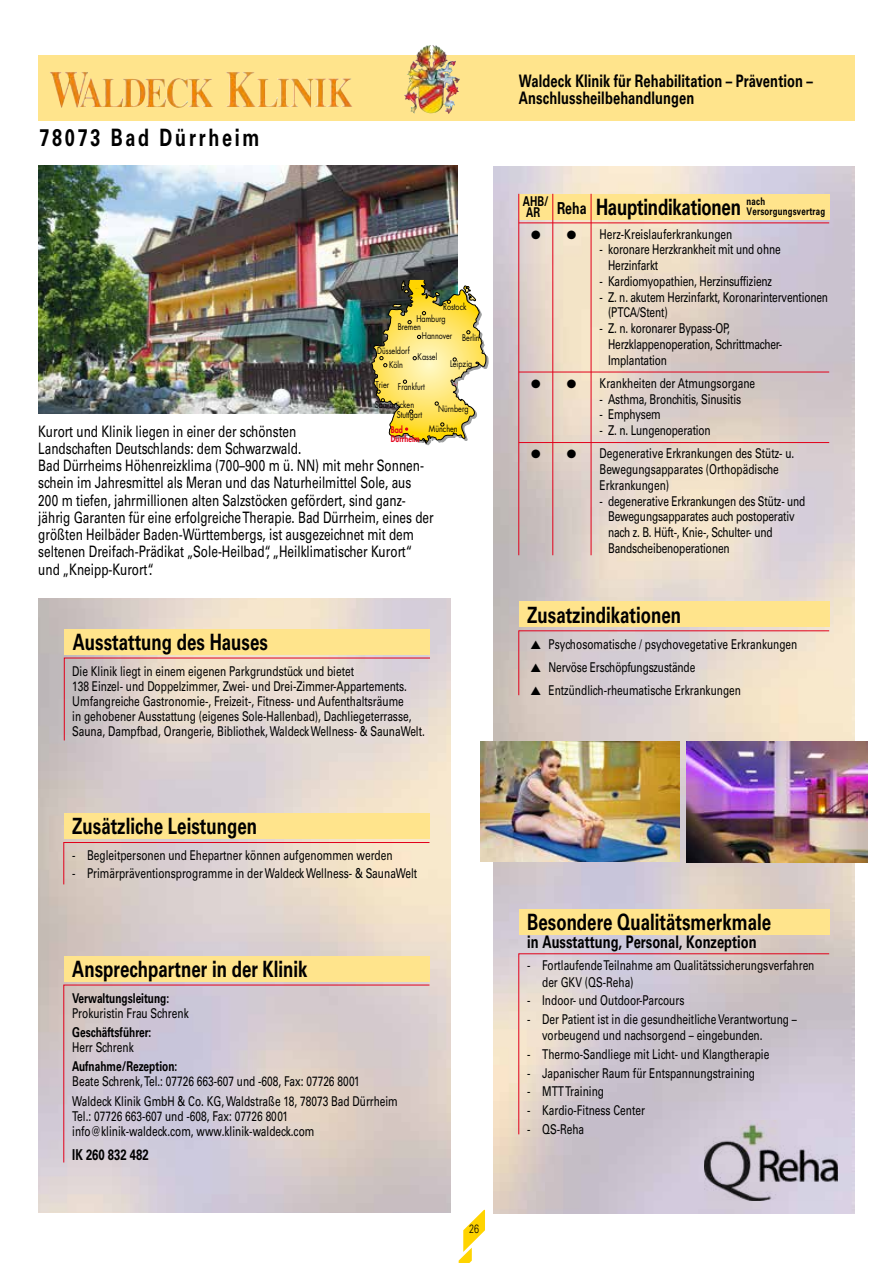
<style>
.page{position:relative;width:893px;height:1263px;background:#fff}
.page>*{position:absolute;margin:0;border:0;box-sizing:border-box;transform-origin:0 0}
.t1{font:700 24px "Univers LT Std";letter-spacing:.15em;color:#000;scale:.75 1}
.t2{font:700 22.5px "Univers LT Std";color:#000;scale:.75 1}
.t3{font:700 17.25px/17.2px "Univers LT Std";letter-spacing:.005em;color:#000;scale:.75 1}
.t4{font:15.75px/17.2px "Univers LT Std";color:#000;scale:.75 1}
.t5{font:700 15px "Univers LT Std";color:#000;scale:.75 1}
.t6{font:13.5px/15.8px "Univers LT Std";color:#000;scale:.75 1}
.t7{font:700 13.5px/11.2px "Univers LT Std";color:#000;scale:.75 1}
.t8{font:300 12px "Univers LT Std";color:#000;scale:.75 1}
.t9{font:700 10.5px/10.5px "Univers LT Std";letter-spacing:.025em;color:#000;scale:.75 1}
.t10{font:9px "Futura";color:#000;scale:.8 1}
.t11{font:800 9px/9px "Futura";color:#e2001a;scale:.8 1}
.s1{font-size:16.5px}
</style>
<div class="page">
<img style="left:493px;top:167px;width:362px;height:1047px">
<svg style="left:459px;top:1210px;width:26px;height:53px"></svg>
<div style="left:38px;top:55px;width:817px;height:66px;background:#ffe48c"></div>
<div style="left:64px;top:629px;width:366px;height:25px;background:#ffe48c"></div>
<svg style="left:64px;top:657px;width:367px;height:84px;background:#e1d2cc"></svg>
<div style="left:64px;top:813px;width:365px;height:26px;background:#ffe48c"></div>
<svg style="left:63px;top:842px;width:367px;height:43px;background:#e4d1c6"></svg>
<div style="left:64px;top:956px;width:365px;height:25px;background:#ffe48c"></div>
<svg style="left:63px;top:984px;width:367px;height:179px;background:#d4c8cd"></svg>
<div style="left:519px;top:909px;width:310px;height:25px;background:#ffe48c"></div>
<svg style="left:518px;top:953px;width:312px;height:182px;background:#d1c0c8"></svg>
<div style="left:519px;top:194px;width:310px;height:25px;background:#ffe48c"></div>
<hr style="left:519px;top:222px;width:310px;height:1px;background:#e2001a">
<hr style="left:519px;top:372px;width:310px;height:1px;background:#e2001a">
<hr style="left:519px;top:442px;width:310px;height:1px;background:#e2001a">
<hr style="left:518px;top:194px;width:1px;height:361px;background:#e2001a">
<hr style="left:552px;top:194px;width:1px;height:361px;background:#e2001a">
<hr style="left:591px;top:194px;width:1px;height:361px;background:#e2001a">
<div style="left:519px;top:602px;width:310px;height:25px;background:#ffe48c"></div>
<hr style="left:519px;top:630px;width:310px;height:1px;background:#e2001a">
<hr style="left:518px;top:630px;width:1px;height:65px;background:#e2001a">
<img style="left:38px;top:166px;width:419px;height:248px">
<svg style="left:372px;top:280px;width:116px;height:165px"></svg>
<img style="left:50px;top:72px;width:38px;height:36px">
<img style="left:418px;top:45px;width:16px;height:23px">
<img style="left:480px;top:742px;width:200px;height:120px">
<img style="left:687px;top:742px;width:181px;height:120px">
<svg style="left:701px;top:1120px;width:142px;height:84px"></svg>
<img style="left:705px;top:1120px;width:132px;height:81px">
<svg style="left:527px;top:230px;width:49px;height:9px"></svg>
<svg style="left:527px;top:379px;width:49px;height:10px"></svg>
<svg style="left:527px;top:450px;width:49px;height:9px"></svg>
<h1 class="t1" style="left:40px;top:124px;width:295px">78073 Bad Dürrheim</h1>
<p class="t10" style="left:443px;top:301px;width:31px">Rostock</p>
<p class="t10" style="left:416px;top:312px;width:38px">Hamburg</p>
<p class="t10" style="left:398px;top:321px;width:31px">Bremen</p>
<p class="t10" style="left:377px;top:345px;width:42px">Düsseldorf</p>
<p class="t10" style="left:389px;top:359px;width:19px">Köln</p>
<p class="t10" style="left:422px;top:330px;width:74px">Hannover Berlin</p>
<p class="t10" style="left:418px;top:351px;width:26px">Kassel</p>
<p class="t10" style="left:450px;top:358px;width:29px">Leipzig</p>
<p class="t10" style="left:376px;top:379px;width:18px">Trier</p>
<p class="t10" style="left:398px;top:380px;width:35px">Frankfurt</p>
<p class="t11" style="left:391px;top:424px;width:38px">Bad<br>Dürrheim</p>
<p class="t10" style="left:375px;top:399px;width:51px">Saarbrücken</p>
<p class="t10" style="left:438px;top:403px;width:40px">Nürnberg</p>
<p class="t10" style="left:397px;top:409px;width:33px">Stuttgart</p>
<p class="t10" style="left:429px;top:423px;width:37px">München</p>
<p class="t4" style="left:38px;top:422px;width:529px">Kurort und Klinik liegen in einer der schönsten<br>Landschaften Deutschlands: dem Schwarzwald.<br>Bad Dürrheims Höhenreizklima (700–900 m ü. NN) mit mehr Sonnen&shy;schein im Jahresmittel als Meran und das Naturheilmittel Sole, aus 200 m tiefen, jahrmillionen alten Salzstöcken gefördert, sind ganz&shy;jährig Garanten für eine erfolgreiche Therapie. Bad Dürrheim, eines der größten Heilbäder Baden-Württembergs, ist ausgezeichnet mit dem seltenen Dreifach-Prädikat „Sole-Heilbad“, „Heilklimatischer Kurort“ und „Kneipp-Kurort“.</p>
<h2 class="t2" style="left:73px;top:629px;width:262px">Ausstattung des Hauses</h2>
<p class="t6" style="left:72px;top:664px;width:472px;line-height:15px">Die Klinik liegt in einem eigenen Parkgrundstück und bietet<br>138 Einzel- und Doppelzimmer, Zwei- und Drei-Zimmer-Appartements.<br>Umfangreiche Gastronomie-, Freizeit-, Fitness- und Aufenthaltsräume<br>in gehobener Ausstattung (eigenes Sole-Hallenbad), Dachliegeterrasse, Sauna, Dampfbad, Orangerie, Bibliothek, Waldeck Wellness- &amp; SaunaWelt.</p>
<h2 class="t2" style="left:72px;top:813px;width:248px">Zusätzliche Leistungen</h2>
<p class="t6" style="left:72px;top:848px;width:429px">- Begleitpersonen und Ehepartner können aufgenommen werden</p>
<p class="t6" style="left:72px;top:865px;width:462px">- Primärpräventionsprogramme in der Waldeck Wellness- &amp; SaunaWelt</p>
<h2 class="t2" style="left:72px;top:956px;width:315px">Ansprechpartner in der Klinik</h2>
<p class="t7" style="left:72px;top:993px;width:131px">Verwaltungsleitung:</p>
<p class="t6" style="left:72px;top:1005px;width:157px">Prokuristin Frau Schrenk</p>
<p class="t7" style="left:72px;top:1027px;width:107px">Geschäftsführer:</p>
<p class="t6" style="left:72px;top:1039px;width:83px">Herr Schrenk</p>
<p class="t7" style="left:72px;top:1061px;width:142px">Aufnahme/Rezeption:</p>
<p class="t6" style="left:72px;top:1072px;width:436px;line-height:19.2px">Beate Schrenk, Tel.: 07726 663-607 und -608, Fax: 07726 8001<br>Waldeck Klinik GmbH &amp; Co. KG, Waldstraße 18, 78073 Bad Dürrheim</p>
<p class="t6" style="left:72px;top:1108px;width:324px;line-height:15px">Tel.: 07726 663-607 und -608, Fax: 07726 8001 info@klinik-waldeck.com, www.klinik-waldeck.com</p>
<p class="t5" style="left:72px;top:1146px;width:103px">IK 260 832 482</p>
<p class="t8" style="left:469px;top:1222px;width:15px">26</p>
<p class="t3" style="left:519px;top:72px;width:394px">Waldeck Klinik für Rehabilitation – Prävention –<br>Anschlussheilbehandlungen</p>
<p class="t7" style="left:523px;top:195px;width:36px">AHB/<br>AR</p>
<h2 class="t2" style="left:557px;top:194px;width:247px"><span class="s1">Reha</span> Hauptindikationen</h2>
<p class="t9" style="left:747px;top:196px;width:106px">nach<br>Versorgungsvertrag</p>
<p class="t6" style="left:600px;top:226px;width:179px">Herz-Kreislauferkrankungen</p>
<p class="t6" style="left:608px;top:242px;width:232px;text-indent:-9px">- koronare Herzkrankheit mit und ohne<br>Herzinfarkt</p>
<p class="t6" style="left:600px;top:273px;width:231px">- Kardiomyopathien, Herzinsuffizienz</p>
<p class="t6" style="left:608px;top:289px;width:295px;text-indent:-9px">- Z. n. akutem Herzinfarkt, Koronarinterventionen (PTCA/Stent)</p>
<p class="t6" style="left:608px;top:320px;width:233px;text-indent:-9px">- Z. n. koronarer Bypass-OP,<br>Herzklappenoperation, Schrittmacher-<br>Implantation</p>
<p class="t6" style="left:600px;top:375px;width:209px">Krankheiten der Atmungsorgane</p>
<p class="t6" style="left:600px;top:391px;width:190px">- Asthma, Bronchitis, Sinusitis</p>
<p class="t6" style="left:600px;top:407px;width:83px">- Emphysem</p>
<p class="t6" style="left:600px;top:422px;width:150px">- Z. n. Lungenoperation</p>
<p class="t6" style="left:600px;top:446px;width:261px">Degenerative Erkrankungen des Stütz- u.<br>Bewegungsapparates (Orthopädische<br>Erkrankungen)</p>
<p class="t6" style="left:608px;top:493px;width:265px;text-indent:-9px">- degenerative Erkrankungen des Stütz- und Bewegungsapparates auch postoperativ nach z. B. Hüft-, Knie-, Schulter- und Bandscheibenoperationen</p>
<h2 class="t2" style="left:527px;top:601px;width:207px">Zusatzindikationen</h2>
<p class="t6" style="left:530px;top:636px;width:357px">▲ Psychosomatische / psychovegetative Erkrankungen</p>
<p class="t6" style="left:530px;top:659px;width:221px">▲ Nervöse Erschöpfungszustände</p>
<p class="t6" style="left:530px;top:683px;width:282px">▲ Entzündlich-rheumatische Erkrankungen</p>
<h2 class="t2" style="left:527px;top:909px;width:327px">Besondere Qualitätsmerkmale</h2>
<p class="t3" style="left:527px;top:933px;width:307px">in Ausstattung, Personal, Konzeption</p>
<p class="t6" style="left:542px;top:957px;width:365px;line-height:16.5px;text-indent:-15px">- Fortlaufende Teilnahme am Qualitätssicherungsverfahren der GKV (QS-Reha)</p>
<p class="t6" style="left:527px;top:993px;width:211px">- Indoor- und Outdoor-Parcours</p>
<p class="t6" style="left:542px;top:1011px;width:341px;line-height:16.5px;text-indent:-15px">- Der Patient ist in die gesundheitliche Verantwortung – vorbeugend und nachsorgend – eingebunden.</p>
<p class="t6" style="left:527px;top:1046px;width:324px">- Thermo-Sandliege mit Licht- und Klangtherapie</p>
<p class="t6" style="left:527px;top:1065px;width:305px">- Japanischer Raum für Entspannungstraining</p>
<p class="t6" style="left:527px;top:1084px;width:104px">- MTT Training</p>
<p class="t6" style="left:527px;top:1102px;width:158px">- Kardio-Fitness Center</p>
<p class="t6" style="left:527px;top:1121px;width:77px">- QS-Reha</p>
</div>
